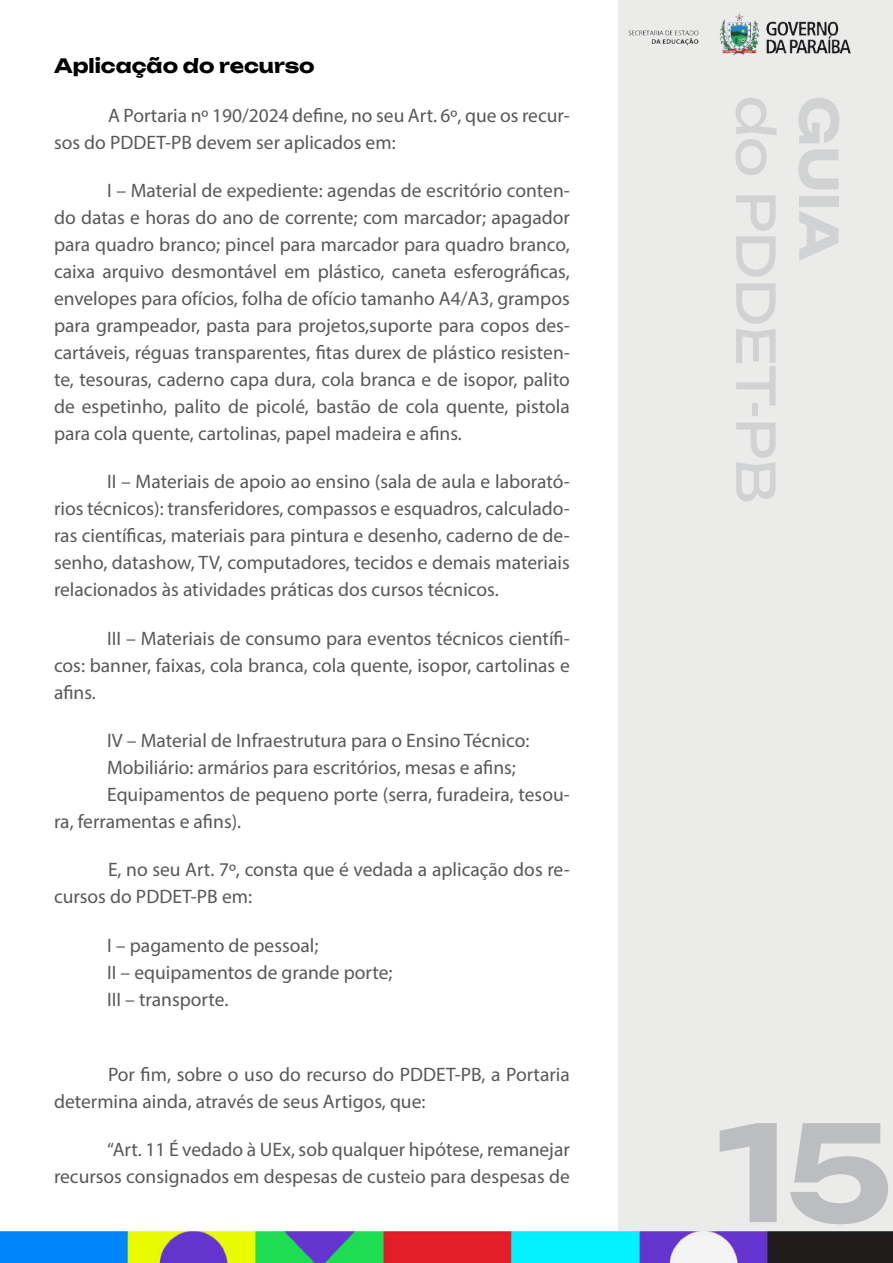
<style>
.page{position:relative;width:893px;height:1263px;background:#fff}
.page>*{position:absolute;margin:0;border:0;box-sizing:border-box;transform-origin:0 0}
.t1{font:132px "Unbounded";color:#bcbdc0}
.t2{font:52.5px "Unbounded";color:#d1d2d4}
.t3{font:19.5px/27px "Myriad Pro";color:#57585a}
.t4{font:19.5px "Unbounded";color:#000}
</style>
<div class="page">
<div style="left:618px;top:1px;width:275px;height:1261px;background:#ebebea"></div>
<img style="left:1px;top:1231px;width:892px;height:32px">
<img style="left:628px;top:14px;width:223px;height:40px">
<p class="t4" style="left:54px;top:51px;width:262px">Aplicação do recurso</p>
<p class="t3" style="left:54px;top:101px;width:517px;text-indent:54px">A Portaria nº 190/2024 define, no seu Art. 6º, que os recur&shy;sos do PDDET-PB devem ser aplicados em:</p>
<p class="t3" style="left:54px;top:177px;width:517px;text-align:justify;text-indent:53px">I – Material de expediente: agendas de escritório conten&shy;do datas e horas do ano de corrente; com marcador; apagador para quadro branco; pincel para marcador para quadro branco, caixa arquivo desmontável em plástico, caneta esferográficas, envelopes para ofícios, folha de ofício tamanho A4/A3, grampos para grampeador, pasta para projetos,suporte para copos des&shy;cartáveis, réguas transparentes, fitas durex de plástico resisten&shy;te, tesouras, caderno capa dura, cola branca e de isopor, palito de espetinho, palito de picolé, bastão de cola quente, pistola para cola quente, cartolinas, papel madeira e afins.</p>
<p class="t3" style="left:54px;top:468px;width:517px;text-align:justify;text-indent:53px">II – Materiais de apoio ao ensino (sala de aula e laborató&shy;rios técnicos): transferidores, compassos e esquadros, calculado&shy;ras científicas, materiais para pintura e desenho, caderno de de&shy;senho, datashow, TV, computadores, tecidos e demais materiais relacionados às atividades práticas dos cursos técnicos.</p>
<p class="t3" style="left:54px;top:624px;width:517px;text-align:justify;text-indent:53px">III – Materiais de consumo para eventos técnicos científi&shy;cos: banner, faixas, cola branca, cola quente, isopor, cartolinas e afins.</p>
<p class="t3" style="left:107px;top:726px;width:424px">IV – Material de Infraestrutura para o Ensino Técnico:</p>
<p class="t3" style="left:107px;top:753px;width:410px">Mobiliário: armários para escritórios, mesas e afins;</p>
<p class="t3" style="left:107px;top:780px;width:464px">Equipamentos de pequeno porte (serra, furadeira, tesou-</p>
<p class="t3" style="left:54px;top:807px;width:189px">ra, ferramentas e afins).</p>
<p class="t3" style="left:54px;top:856px;width:517px;text-indent:54px">E, no seu Art. 7º, consta que é vedada a aplicação dos re&shy;cursos do PDDET-PB em:</p>
<p class="t3" style="left:107px;top:931px;width:287px">I – pagamento de pessoal;<br>II – equipamentos de grande porte;<br>III – transporte.</p>
<p class="t3" style="left:54px;top:1060px;width:517px;text-indent:54px">Por fim, sobre o uso do recurso do PDDET-PB, a Portaria determina ainda, através de seus Artigos, que:</p>
<p class="t3" style="left:54px;top:1136px;width:517px;text-align:right">“Art. 11 É vedado à UEx, sob qualquer hipótese, remanejar recursos consignados em despesas de custeio para despesas de</p>
<h2 class="t2" style="left:798px;top:96px;width:409px;rotate:90deg">do PDDET-PB</h2>
<h2 class="t2" style="left:861px;top:96px;width:167px;rotate:90deg">GUIA</h2>
<h1 class="t1" style="left:718px;top:1067px;width:177px">15</h1>
</div>
